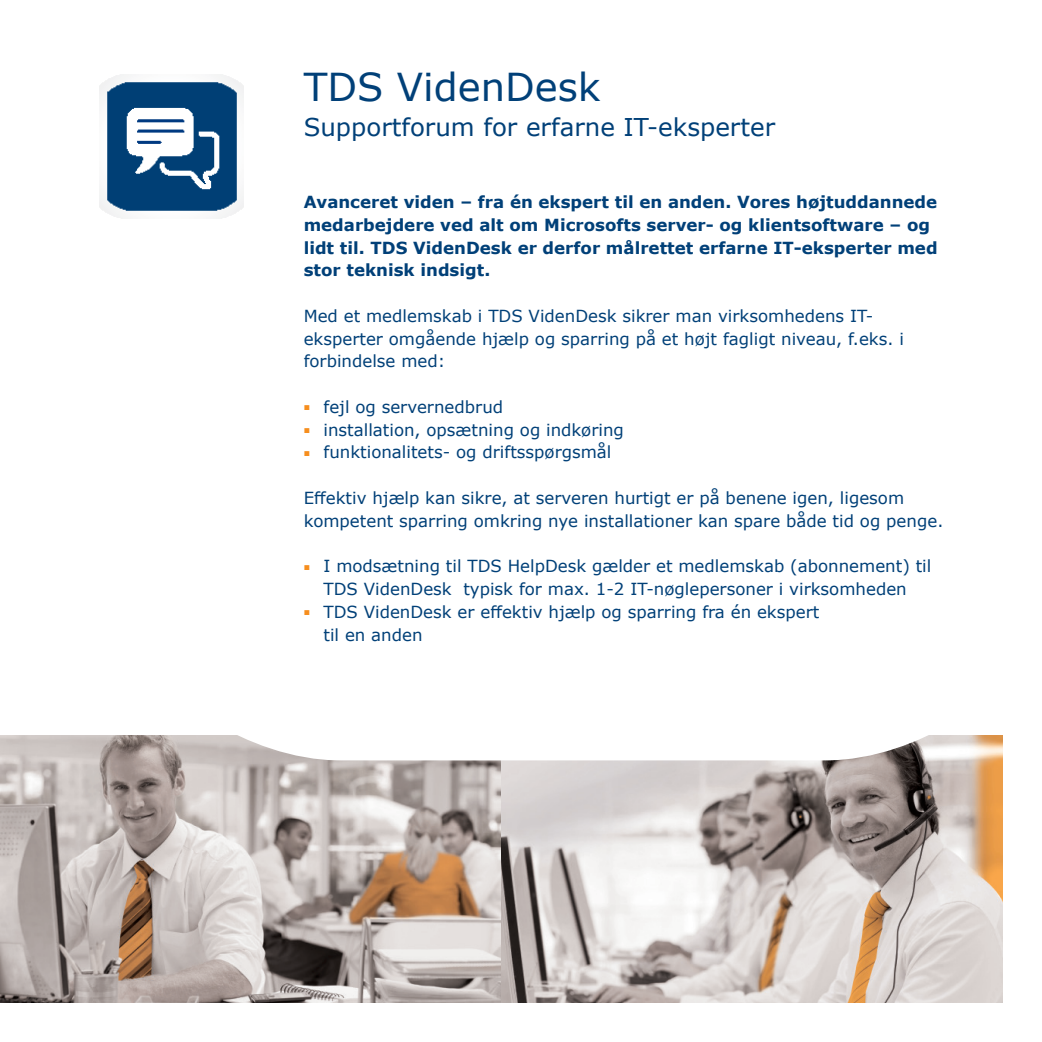
<style>
.page{position:relative;width:1042px;height:1042px;background:#fff}
.page>*{position:absolute;margin:0;border:0;box-sizing:border-box;transform-origin:0 0}
.t1{font:38.5px "Verdana";color:#014078}
.t2{font:24.5px "Verdana";color:#014078}
.t3{font:16.62px/22.8px "Verdana";color:#014078}
.t4{font:700 16.62px/22.8px "Verdana";color:#014078}
</style>
<div class="page">
<img style="left:1px;top:735px;width:1001px;height:267px">
<img style="left:0;top:735px;width:1px;height:267px">
<svg style="left:161px;top:735px;width:842px;height:25px"></svg>
<img style="left:99px;top:74px;width:144px;height:144px">
<p class="t1" style="left:304px;top:61px;width:298px">TDS VidenDesk</p>
<p class="t2" style="left:304px;top:111px;width:473px">Supportforum for erfarne IT-eksperter</p>
<p class="t4" style="left:304px;top:190px;width:635px">Avanceret viden – fra én ekspert til en anden. Vores højtuddannede medarbejdere ved alt om Microsofts server- og klientsoftware – og lidt til. TDS VidenDesk er derfor målrettet erfarne IT-eksperter med stor teknisk indsigt.</p>
<p class="t3" style="left:304px;top:304px;width:602px">Med et medlemskab i TDS VidenDesk sikrer man virksomhedens IT&shy;eksperter omgående hjælp og sparring på et højt fagligt niveau, f.eks. i forbindelse med:</p>
<p class="t3" style="left:304px;top:395px;width:201px"><sup>■</sup> fejl og servernedbrud</p>
<p class="t3" style="left:304px;top:418px;width:322px"><sup>■</sup> installation, opsætning og indkøring</p>
<p class="t3" style="left:304px;top:441px;width:309px"><sup>■</sup> funktionalitets- og driftsspørgsmål</p>
<p class="t3" style="left:304px;top:486px;width:641px">Effektiv hjælp kan sikre, at serveren hurtigt er på benene igen, ligesom kompetent sparring omkring nye installationer kan spare både tid og penge.</p>
<p class="t3" style="left:304px;top:555px;width:629px;text-align:center"><sup>■</sup> I modsætning til TDS HelpDesk gælder et medlemskab (abonnement) til<br>TDS VidenDesk typisk for max. 1-2 IT-nøglepersoner i virksomheden</p>
<p class="t3" style="left:323px;top:600px;width:497px;text-indent:-20px"><sup>■</sup> TDS VidenDesk er effektiv hjælp og sparring fra én ekspert til en anden</p>
</div>
